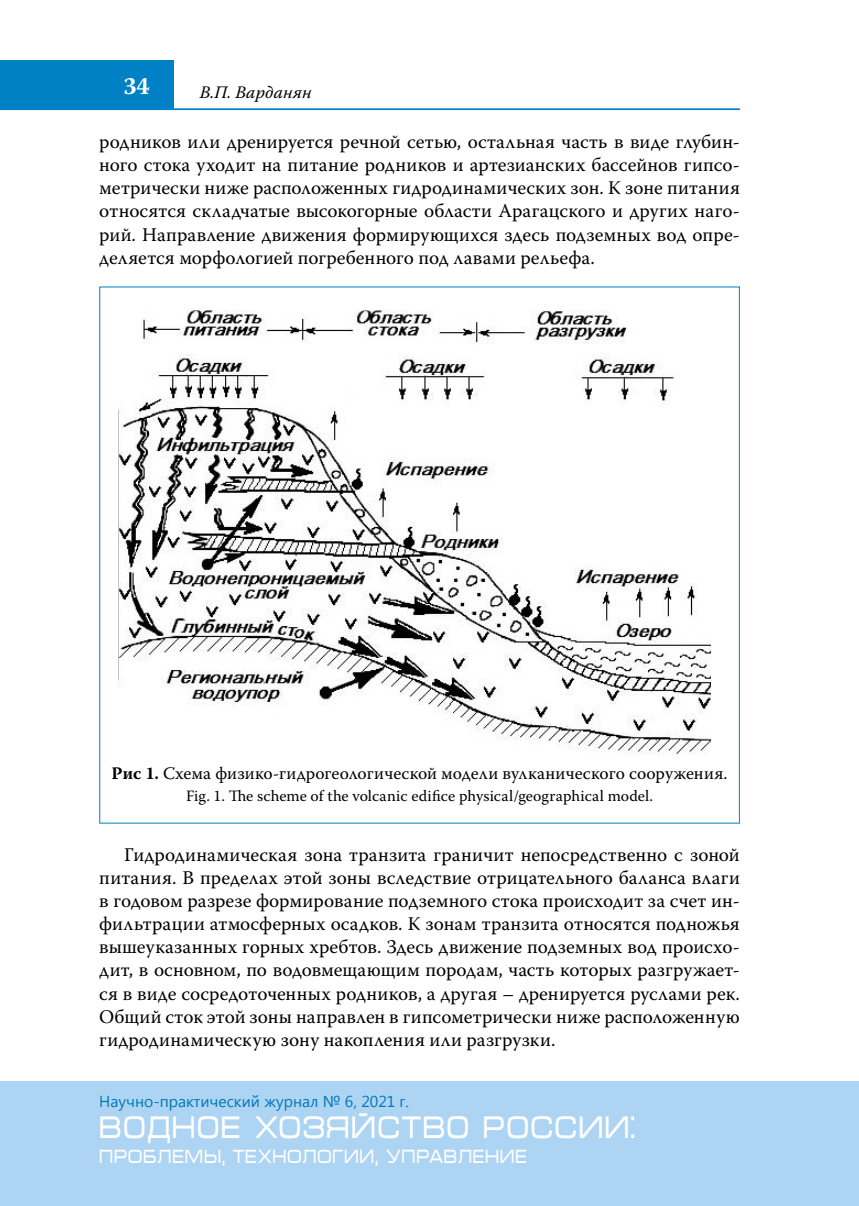
<style>
.page{position:relative;width:859px;height:1206px;background:#fff}
.page>*{position:absolute;margin:0;border:0;box-sizing:border-box;transform-origin:0 0}
.t1{font:31.5px "Micra C";letter-spacing:.005em;color:#fff;scale:.83 1}
.t2{font:700 24.5px "Warnock Pro";color:#fff}
.t3{font:19.25px/23.1px "Warnock Pro";letter-spacing:.005em;color:#000;text-align:justify}
.t4{font:19.25px "Micra";color:#fff;scale:.8 1}
.t5{font:17.5px "Warnock Pro";letter-spacing:.005em;color:#000}
.t6{font:italic 17.5px "Warnock Pro";letter-spacing:.01em;color:#000}
.t7{font:15.75px "Warnock Pro";letter-spacing:.005em;color:#000}
.t8{font:15.75px "Segoe UI";color:#0077b6}
.s1{font-weight:700}
</style>
<div class="page">
<div style="left:0;top:1081px;width:858px;height:124px;background:#add4f3"></div>
<hr style="left:0;top:108px;width:739px;height:2px;background:#0080c5">
<div style="left:0;top:60px;width:174px;height:50px;background:#0080c5"></div>
<img style="left:118px;top:311px;width:592px;height:443px">
<p class="t2" style="left:123px;top:71px;width:28px">34</p>
<p class="t6" style="left:200px;top:82px;width:113px">В.П. Варданян</p>
<p class="t3" style="left:99px;top:130px;width:641px">родников или дренируется речной сетью, остальная часть в виде глубин&shy;ного стока уходит на питание родников и артезианских бассейнов гипсо&shy;метрически ниже расположенных гидродинамических зон. К зоне питания относятся складчатые высокогорные области Арагацского и других наго&shy;рий. Направление движения формирующихся здесь подземных вод опре&shy;деляется морфологией погребенного под лавами рельефа.</p>
<p class="t5" style="left:111px;top:763px;width:617px"><span class="s1">Рис 1.</span> Схема физико-гидрогеологической модели вулканического сооружения.</p>
<p class="t7" style="left:186px;top:785px;width:468px">Fig. 1. The scheme of the volcanic edifice physical/geographical model.</p>
<p class="t3" style="left:99px;top:842px;width:641px;text-indent:25px">Гидродинамическая зона транзита граничит непосредственно с зоной питания. В пределах этой зоны вследствие отрицательного баланса влаги в годовом разрезе формирование подземного стока происходит за счет ин&shy;фильтрации атмосферных осадков. К зонам транзита относятся подножья вышеуказанных горных хребтов. Здесь движение подземных вод происхо&shy;дит, в основном, по водовмещающим породам, часть которых разгружает&shy;ся в виде сосредоточенных родников, а другая – дренируется руслами рек.<br>Общий сток этой зоны направлен в гипсометрически ниже расположенную гидродинамическую зону накопления или разгрузки.</p>
<p class="t8" style="left:99px;top:1090px;width:311px">Научно-практический журнал № 6, 2021 г.</p>
<p class="t4" style="left:99px;top:1145px;width:185px">проблемы, техно</p>
<p class="t4" style="left:302px;top:1145px;width:231px">логии, управление</p>
<h1 class="t1" style="left:99px;top:1114px;width:647px">ВОДНОЕ ХОЗЯЙСТВО РОССИИ:</h1>
</div>
